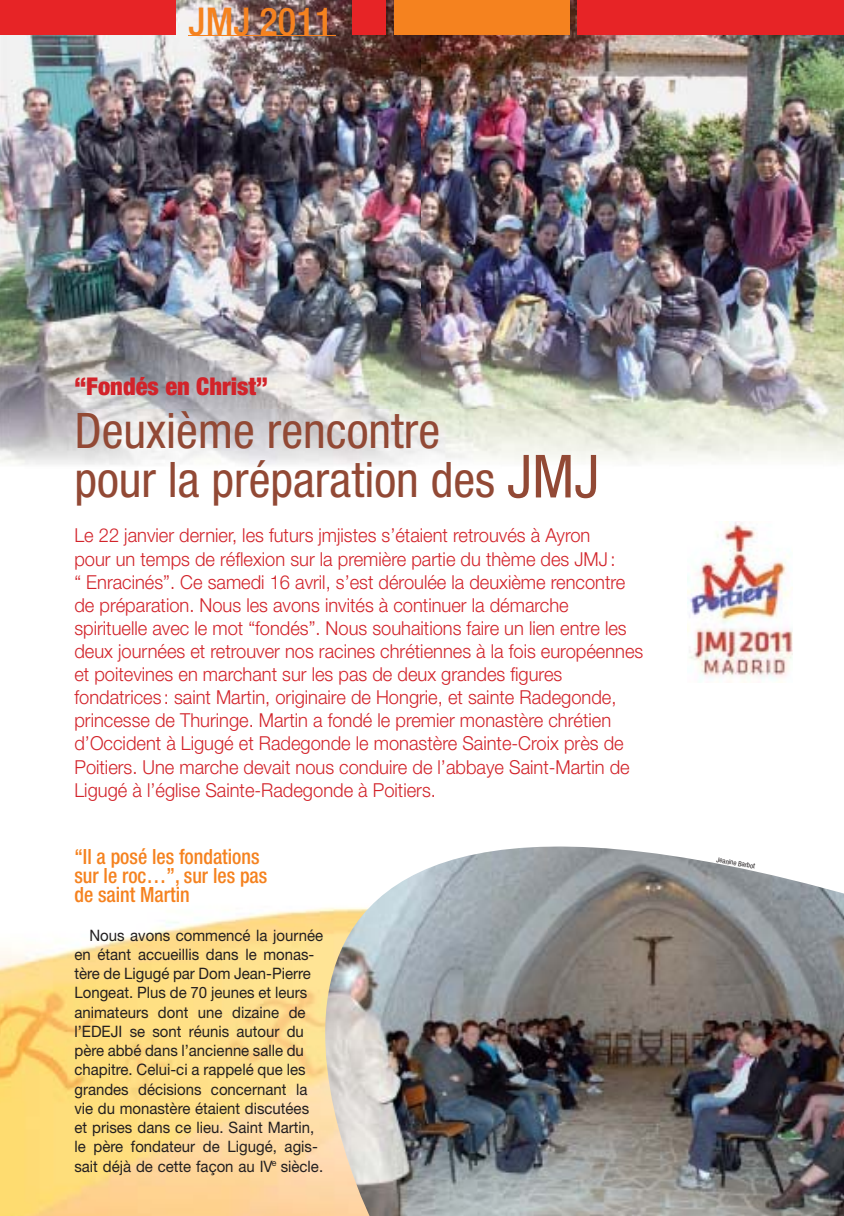
<style>
.page{position:relative;width:844px;height:1216px;background:#fff}
.page>*{position:absolute;margin:0;border:0;box-sizing:border-box;transform-origin:0 0}
.t1{font:condensed 49px/49px "Helvetica Neue";color:#924935}
.t2{font:500 condensed 38.32px "Helvetica Neue";color:#f5821f}
.t3{font:900 condensed 24.5px "Helvetica Neue";color:#d2232a}
.t4{font:500 condensed 21px/19.2px "Helvetica Neue";color:#f5821f;scale:.95 1}
.t5{font:300 19.25px/23.1px "Helvetica Neue";color:#d2232a;scale:.95 1}
.t6{font:15.75px/19.2px "Helvetica Neue";color:#231f20;scale:.95 1}
.t7{font:condensed 7px "Helvetica Neue";color:#231f20}
.s1{font-size:59.5px}
</style>
<div class="page">
<img style="left:0;top:908px;width:323px;height:307px">
<img style="left:0;top:0;width:843px;height:465px">
<img style="left:687px;top:521px;width:105px;height:161px">
<div style="left:352px;top:0;width:34px;height:35px;background:#e72426"></div>
<div style="left:0;top:0;width:175px;height:35px;background:#e72426"></div>
<div style="left:393px;top:0;width:176px;height:35px;background:#f5821f"></div>
<div style="left:577px;top:0;width:266px;height:35px;background:#e72426"></div>
<hr style="left:189px;top:35px;width:147px;height:1px;background:#f5821f">
<img style="left:323px;top:846px;width:520px;height:369px">
<h2 class="t2" style="left:189px;top:8px;width:146px">JMJ 2011</h2>
<p class="t3" style="left:74px;top:378px;width:195px">“Fondés en Christ”</p>
<h1 class="t1" style="left:74px;top:411px;width:526px">Deuxième rencontre<br>pour la préparation des <span class="s1">JMJ</span></h1>
<p class="t5" style="left:74px;top:526px;width:600px">Le 22 janvier dernier, les futurs jmjistes s’étaient retrouvés à Ayron<br>pour un temps de réflexion sur la première partie du thème des JMJ :<br>“ Enracinés”. Ce samedi 16 avril, s’est déroulée la deuxième rencontre de préparation. Nous les avons invités à continuer la démarche spirituelle avec le mot “fondés”. Nous souhaitions faire un lien entre les deux journées et retrouver nos racines chrétiennes à la fois européennes et poitevines en marchant sur les pas de deux grandes figures fondatrices : saint Martin, originaire de Hongrie, et sainte Radegonde, princesse de Thuringe. Martin a fondé le premier monastère chrétien d’Occident à Ligugé et Radegonde le monastère Sainte-Croix près de Poitiers. Une marche devait nous conduire de l’abbaye Saint-Martin de Ligugé à l’église Sainte-Radegonde à Poitiers.</p>
<p class="t4" style="left:74px;top:848px;width:204px">“Il a posé les fondations sur le roc…”, sur les pas de saint Martin</p>
<p class="t6" style="left:74px;top:926px;width:263px;text-indent:15px">Nous avons commencé la journée en étant accueillis dans le monas&shy;tère de Ligugé par Dom Jean-Pierre Longeat. Plus de 70 jeunes et leurs animateurs dont une dizaine de l’EDEJI se sont réunis autour du père abbé dans l’ancienne salle du chapitre. Celui-ci a rappelé que les grandes décisions concernant la vie du monastère étaient discutées et prises dans ce lieu. Saint Martin, le père fondateur de Ligugé, agis&shy;sait déjà de cette façon au IV<sup>e</sup> siècle.</p>
<p class="t7" style="left:717px;top:857px;width:40px;rotate:10deg">Jeanine Barbot</p>
</div>
